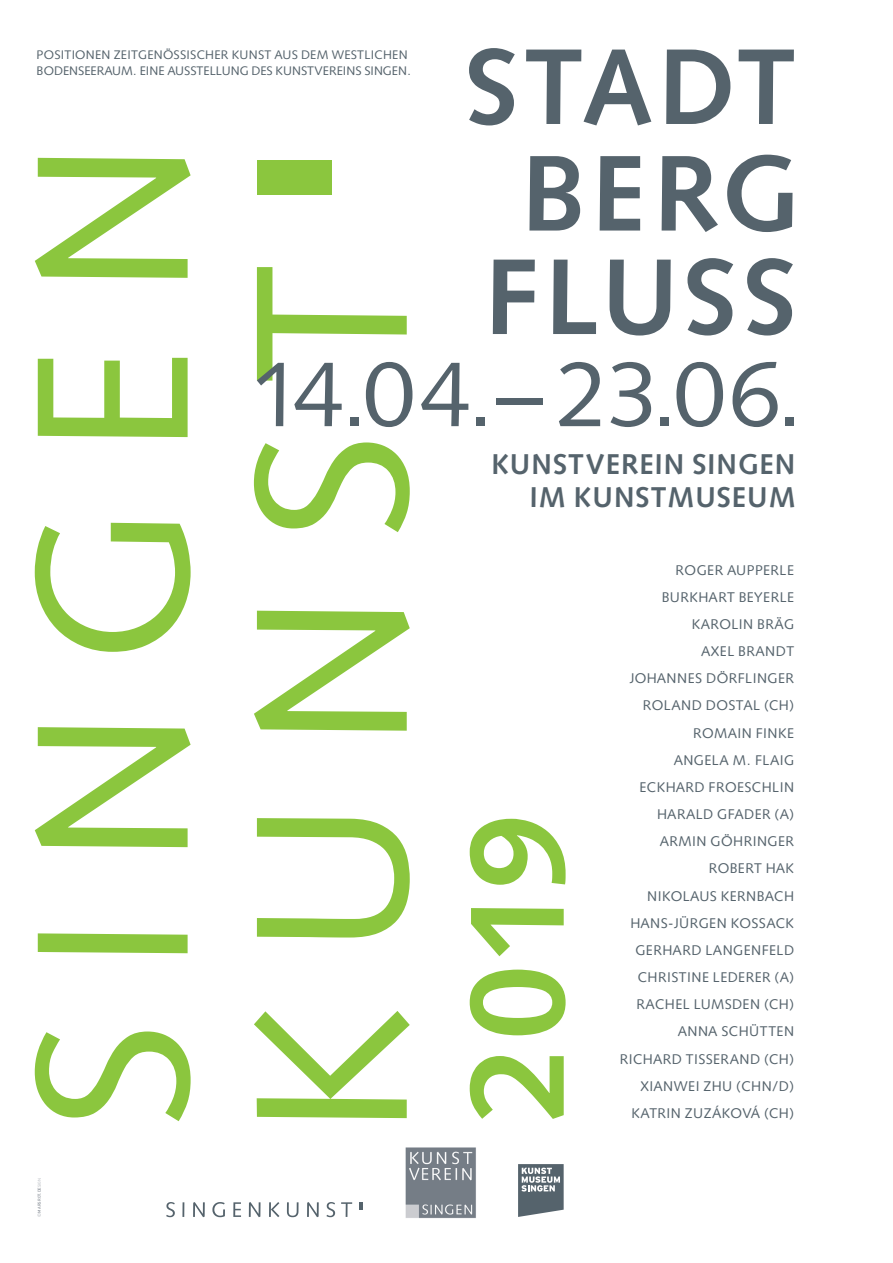
<style>
.page{position:relative;width:893px;height:1263px;background:#fff}
.page>*{position:absolute;margin:0;border:0;box-sizing:border-box;transform-origin:0 0}
.t1{font:700 149.1px "Bahij Badiya";color:#8bc63e}
.t2{font:101.85px "Bahij Badiya";letter-spacing:.015em;color:#55636c}
.t3{font:700 31.35px/33.6px "Bahij Badiya";letter-spacing:.035em;color:#55636c;text-align:right}
.t4{font:15.45px/27.2px "Bahij Badiya";letter-spacing:.03em;color:#55636c;text-align:right}
.t5{font:13.65px/16.2px "Bahij Badiya";letter-spacing:.01em;color:#55636c}
.t6{font:500 4.05px "DIN";letter-spacing:.02em;color:#8b9199}
.s1{font-weight:300;font-size:4.35px}
.s2{font-weight:300}
</style>
<div class="page">
<svg style="left:35px;top:158px;width:156px;height:120px"></svg>
<svg style="left:38px;top:358px;width:150px;height:79px"></svg>
<svg style="left:35px;top:523px;width:156px;height:129px"></svg>
<svg style="left:35px;top:727px;width:156px;height:120px"></svg>
<svg style="left:38px;top:933px;width:150px;height:20px;background:#93ca4c"></svg>
<svg style="left:35px;top:1031px;width:156px;height:90px"></svg>
<div style="left:257px;top:160px;width:75px;height:35px;background:#8bc63e"></div>
<svg style="left:257px;top:267px;width:150px;height:114px"></svg>
<svg style="left:254px;top:442px;width:156px;height:90px"></svg>
<svg style="left:254px;top:611px;width:156px;height:120px"></svg>
<svg style="left:257px;top:818px;width:153px;height:119px"></svg>
<svg style="left:254px;top:1011px;width:156px;height:107px"></svg>
<svg style="left:518px;top:1164px;width:46px;height:53px;background:#7d878e"></svg>
<svg style="left:359px;top:1202px;width:3px;height:7px"></svg>
<svg style="left:166px;top:1202px;width:186px;height:15px"></svg>
<img style="left:405px;top:1147px;width:71px;height:72px">
<svg style="left:493px;top:258px;width:300px;height:77px"></svg>
<svg style="left:529px;top:155px;width:263px;height:77px"></svg>
<svg style="left:469px;top:48px;width:325px;height:77px"></svg>
<p class="t5" style="left:37px;top:46px;width:376px">POSITIONEN ZEITGENÖSSISCHER KUNST AUS DEM WESTLICHEN<br>BODENSEERAUM. EINE AUSSTELLUNG DES KUNSTVEREINS SINGEN.</p>
<h2 class="t2" style="left:250px;top:331px;width:556px">14.04.– 23.06.</h2>
<h3 class="t3" style="left:491px;top:446px;width:306px">KUNSTVEREIN SINGEN<br>IM KUNSTMUSEUM</h3>
<p class="t6" style="left:37px;top:1217px;width:41px;rotate:-90deg"><span class="s1">©</span> MARSROT.DE<span class="s2">SIGN</span></p>
<h1 class="t1" style="left:425px;top:1120px;width:308px;rotate:-90deg">2019</h1>
<p class="t4" style="left:620px;top:556px;width:176px">ROGER AUPPERLE<br>BURKHART BEYERLE<br>KAROLIN BRÄG<br>AXEL BRANDT<br>JOHANNES DÖRFLINGER<br>ROLAND DOSTAL (CH)<br>ROMAIN FINKE<br>ANGELA M. FLAIG<br>ECKHARD FROESCHLIN<br>HARALD GFADER (A)<br>ARMIN GÖHRINGER<br>ROBERT HAK<br>NIKOLAUS KERNBACH<br>HANS-JÜRGEN KOSSACK<br>GERHARD LANGENFELD<br>CHRISTINE LEDERER (A)<br>RACHEL LUMSDEN (CH)<br>ANNA SCHÜTTEN<br>RICHARD TISSERAND (CH)<br>XIANWEI ZHU (CHN/D)<br>KATRIN ZUZÁKOVÁ (CH)</p>
</div>
